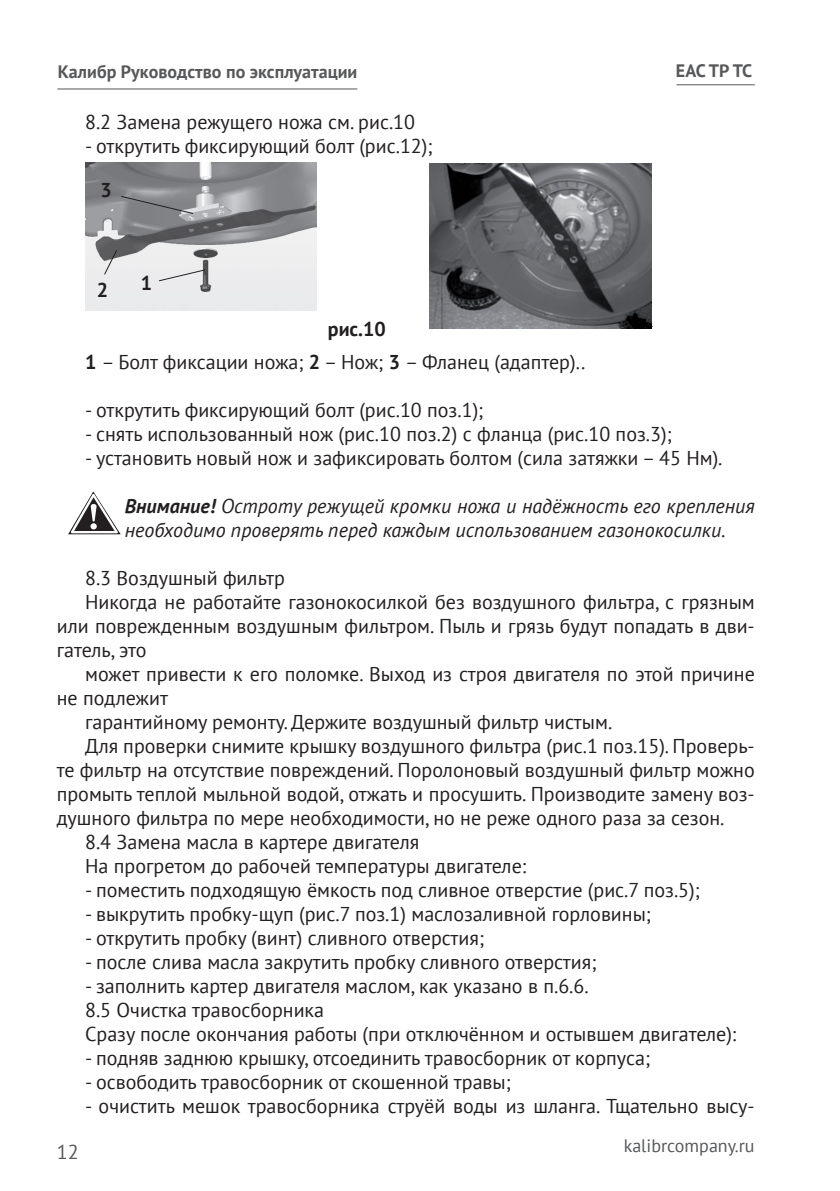
<style>
.page{position:relative;width:840px;height:1191px;background:#fff}
.page>*{position:absolute;margin:0;border:0;box-sizing:border-box;transform-origin:0 0}
.t1{font:20px/24px "PT Sans";color:#231f20}
.t2{font:italic 20px/24px "PT Sans";color:#231f20}
.t3{font:700 20px "PT Sans";color:#231f20}
.t4{font:20px "PT Sans";color:#57585a}
.t5{font:700 18px "PT Sans";color:#57585a}
.t6{font:18px "PT Sans";color:#57585a}
.s1{font-weight:700}
</style>
<div class="page">
<hr style="left:57px;top:88px;width:300px;height:1px;background:#57585a">
<hr style="left:676px;top:84px;width:78px;height:1px;background:#57585a">
<img style="left:85px;top:163px;width:231px;height:148px">
<img style="left:429px;top:163px;width:223px;height:165px">
<svg style="left:68px;top:491px;width:53px;height:43px"></svg>
<svg style="left:120px;top:195px;width:74px;height:20px"></svg>
<svg style="left:103px;top:249px;width:15px;height:27px"></svg>
<svg style="left:158px;top:268px;width:48px;height:14px"></svg>
<p class="t5" style="left:58px;top:60px;width:301px">Калибр Руководство по эксплуатации</p>
<p class="t1" style="left:85px;top:109px;width:331px">8.2 Замена режущего ножа см. рис.10</p>
<p class="t1" style="left:85px;top:133px;width:349px">- открутить фиксирующий болт (рис.12);</p>
<p class="t3" style="left:100px;top:177px;width:13px">3</p>
<p class="t3" style="left:97px;top:276px;width:13px">2</p>
<p class="t3" style="left:141px;top:270px;width:13px">1</p>
<p class="t1" style="left:85px;top:312px;width:501px;line-height:33px;text-indent:242px"><span class="s1">рис.10<br>1</span> – Болт фиксации ножа; <span class="s1">2</span> – Нож; <span class="s1">3</span> – Фланец (адаптер)..</p>
<p class="t5" style="left:675px;top:59px;width:78px">EAC ТР ТС</p>
<p class="t1" style="left:85px;top:397px;width:399px">- открутить фиксирующий болт (рис.10 поз.1);</p>
<p class="t1" style="left:85px;top:421px;width:588px">- снять использованный нож (рис.10 поз.2) с фланца (рис.10 поз.3);</p>
<p class="t1" style="left:85px;top:445px;width:638px">- установить новый нож и зафиксировать болтом (сила затяжки – 45 Нм).</p>
<p class="t2" style="left:125px;top:493px;width:631px"><span class="s1">Внимание!</span> Остроту режущей кромки ножа и надёжность его крепления необходимо проверять перед каждым использованием газонокосилки.</p>
<p class="t1" style="left:85px;top:565px;width:201px">8.3 Воздушный фильтр</p>
<p class="t1" style="left:85px;top:589px;width:670px">Никогда не работайте газонокосилкой без воздушного фильтра, с грязным</p>
<p class="t1" style="left:57px;top:613px;width:699px">или поврежденным воздушным фильтром. Пыль и грязь будут попадать в дви-</p>
<p class="t1" style="left:57px;top:637px;width:91px">гатель, это</p>
<p class="t1" style="left:85px;top:661px;width:670px">может привести к его поломке. Выход из строя двигателя по этой причине</p>
<p class="t1" style="left:57px;top:685px;width:113px">не подлежит</p>
<p class="t1" style="left:85px;top:709px;width:528px">гарантийному ремонту. Держите воздушный фильтр чистым.</p>
<p class="t1" style="left:85px;top:733px;width:670px">Для проверки снимите крышку воздушного фильтра (рис.1 поз.15). Проверь-</p>
<p class="t1" style="left:57px;top:757px;width:699px">те фильтр на отсутствие повреждений. Поролоновый воздушный фильтр можно</p>
<p class="t1" style="left:57px;top:781px;width:699px">промыть теплой мыльной водой, отжать и просушить. Производите замену воз-</p>
<p class="t1" style="left:57px;top:805px;width:669px">душного фильтра по мере необходимости, но не реже одного раза за сезон.</p>
<p class="t1" style="left:85px;top:829px;width:335px">8.4 Замена масла в картере двигателя</p>
<p class="t1" style="left:85px;top:853px;width:442px">На прогретом до рабочей температуры двигателе:</p>
<p class="t1" style="left:85px;top:877px;width:616px">- поместить подходящую ёмкость под сливное отверстие (рис.7 поз.5);</p>
<p class="t1" style="left:85px;top:901px;width:567px">- выкрутить пробку-щуп (рис.7 поз.1) маслозаливной горловины;</p>
<p class="t1" style="left:85px;top:925px;width:400px">- открутить пробку (винт) сливного отверстия;</p>
<p class="t1" style="left:85px;top:949px;width:512px">- после слива масла закрутить пробку сливного отверстия;</p>
<p class="t1" style="left:85px;top:973px;width:652px">- заполнить картер двигателя маслом, как указано в п.6.6.<br>8.5 Очистка травосборника<br>Сразу после окончания работы (при отключённом и остывшем двигателе):</p>
<p class="t1" style="left:85px;top:1045px;width:566px">- подняв заднюю крышку, отсоединить травосборник от корпуса;</p>
<p class="t1" style="left:85px;top:1069px;width:427px">- освободить травосборник от скошенной травы;</p>
<p class="t1" style="left:85px;top:1093px;width:670px">- очистить мешок травосборника струёй воды из шланга. Тщательно высу-</p>
<p class="t4" style="left:57px;top:1139px;width:23px">12</p>
<p class="t6" style="left:623px;top:1134px;width:132px">kalibrcompany.ru</p>
</div>
